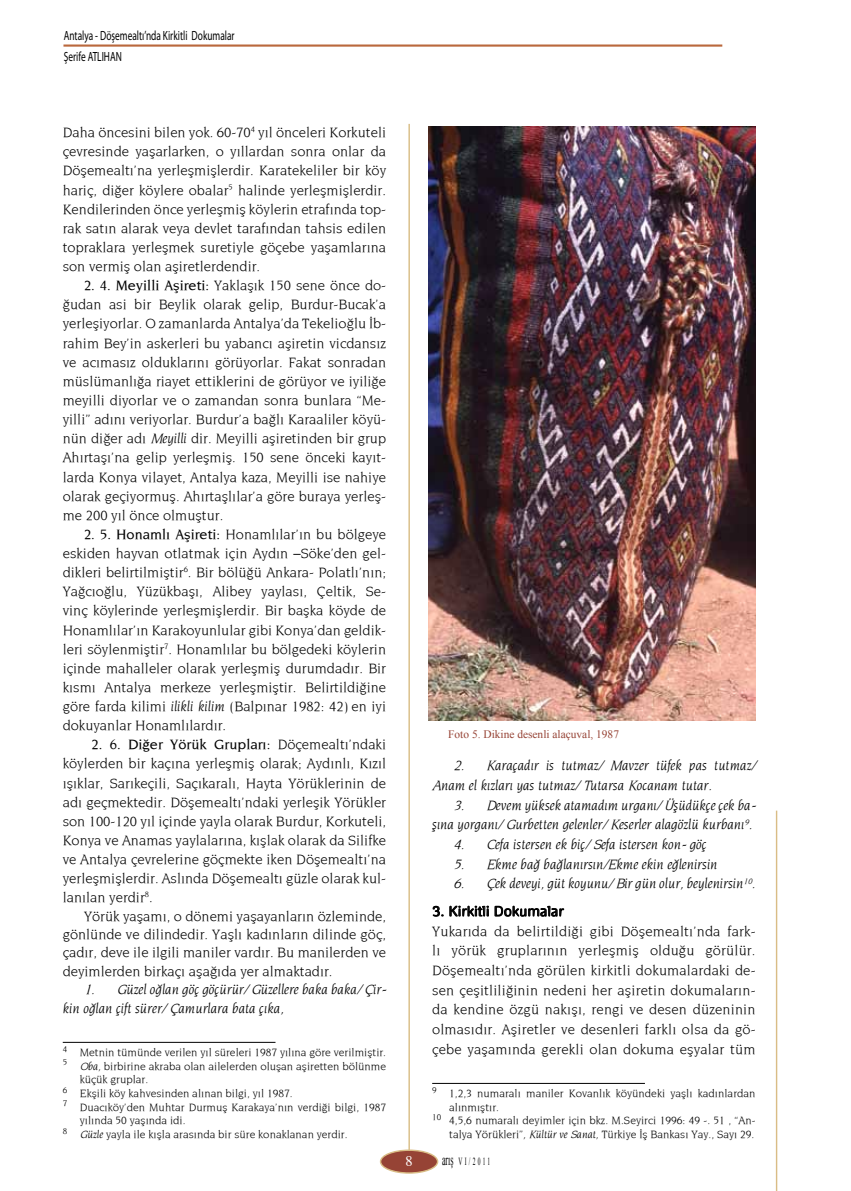
<style>
.page{position:relative;width:851px;height:1191px;background:#fff}
.page>*{position:absolute;margin:0;border:0;box-sizing:border-box;transform-origin:0 0}
.t1{font:14.55px/19px "Novarese";color:#000;text-align:justify}
.t2{font:italic 14.55px/19.6px "Novarese";color:#000}
.t3{font:14.55px "Times";color:#fff}
.t4{font:13.35px/20.9px "Myriad Pro";color:#000;scale:.7 1}
.t5{font:13.05px "Hel Con Solaris";color:#000;scale:1.25 1}
.t6{font:11.4px "Novarese";color:#000}
.t7{font:11.4px "Times New Roman";color:#964335}
.t8{font:10.95px "Times New Roman";letter-spacing:.4em;color:#000;scale:.51 1}
.s1{font-weight:500}
.s2{font-style:italic}
.s3{font-size:15.6px}
</style>
<div class="page">
<hr style="left:408px;top:124px;width:2px;height:1026px;background:#d9bd86">
<hr style="left:63px;top:44px;width:659px;height:3px;background:#ba683d">
<hr style="left:775px;top:810px;width:2px;height:381px;background:#d9bd86">
<div style="left:380px;top:1150px;width:57px;height:23px;background:#964335;border-radius:50%"></div>
<div style="left:380px;top:1149px;width:58px;height:24px;border:1px solid #d9bd86;border-radius:50%"></div>
<svg style="left:433px;top:906px;width:10px;height:10px"></svg>
<svg style="left:449px;top:905px;width:39px;height:12px"></svg>
<svg style="left:494px;top:905px;width:70px;height:12px"></svg>
<hr style="left:432px;top:1083px;width:212px;height:1px;background:#000">
<hr style="left:63px;top:1042px;width:212px;height:1px;background:#000">
<img style="left:428px;top:127px;width:327px;height:593px">
<p class="t4" style="left:64px;top:25px;width:245px">Antalya - Döşemealtı’nda Kirkitli Dokumalar<br>Şerife ATLIHAN</p>
<p class="t1" style="left:63px;top:122px;width:325px">Daha öncesini bilen yok. 60-70<sup>4</sup> yıl önceleri Korkuteli çevresinde yaşarlarken, o yıllardan sonra onlar da Döşemealtı’na yerleşmişlerdir. Karatekeliler bir köy hariç, diğer köylere obalar<sup>5</sup> halinde yerleşmişlerdir.<br>Kendilerinden önce yerleşmiş köylerin etrafında top&shy;rak satın alarak veya devlet tarafından tahsis edilen topraklara yerleşmek suretiyle göçebe yaşamlarına son vermiş olan aşiretlerdendir.</p>
<p class="t1" style="left:63px;top:275px;width:325px;text-indent:21px"><span class="s1">2. 4. Meyilli Aşireti:</span> Yaklaşık 150 sene önce do&shy;ğudan asi bir Beylik olarak gelip, Burdur-Bucak’a yerleşiyorlar. O zamanlarda Antalya’da Tekelioğlu İb&shy;rahim Bey’in askerleri bu yabancı aşiretin vicdansız ve acımasız olduklarını görüyorlar. Fakat sonradan müslümanlığa riayet ettiklerini de görüyor ve iyiliğe meyilli diyorlar ve o zamandan sonra bunlara “Me&shy;yilli” adını veriyorlar. Burdur’a bağlı Karaaliler köyü&shy;nün diğer adı <span class="s2">Meyilli</span> dir. Meyilli aşiretinden bir grup Ahırtaşı’na gelip yerleşmiş. 150 sene önceki kayıt&shy;larda Konya vilayet, Antalya kaza, Meyilli ise nahiye olarak geçiyormuş. Ahırtaşlılar’a göre buraya yerleş&shy;me 200 yıl önce olmuştur.</p>
<p class="t1" style="left:63px;top:524px;width:325px;text-indent:21px"><span class="s1">2. 5. Honamlı Aşireti:</span> Honamlılar’ın bu bölgeye eskiden hayvan otlatmak için Aydın –Söke’den gel&shy;dikleri belirtilmiştir<sup>6</sup>. Bir bölüğü Ankara- Polatlı’nın; Yağcıoğlu, Yüzükbaşı, Alibey yaylası, Çeltik, Se&shy;vinç köylerinde yerleşmişlerdir. Bir başka köyde de Honamlılar’ın Karakoyunlular gibi Konya’dan geldik&shy;leri söylenmiştir<sup>7</sup>. Honamlılar bu bölgedeki köylerin içinde mahalleler olarak yerleşmiş durumdadır. Bir kısmı Antalya merkeze yerleşmiştir. Belirtildiğine göre farda kilimi <span class="s2">ilikli kilim</span> (Balpınar 1982: 42) en iyi dokuyanlar Honamlılardır.</p>
<p class="t1" style="left:63px;top:734px;width:325px;text-indent:29px"><span class="s1">2. 6. Diğer Yörük Grupları:</span> Döçemealtı’ndaki köylerden bir kaçına yerleşmiş olarak; Aydınlı, Kızıl ışıklar, Sarıkeçili, Saçıkaralı, Hayta Yörüklerinin de adı geçmektedir. Döşemealtı’ndaki yerleşik Yörükler son 100-120 yıl içinde yayla olarak Burdur, Korkuteli, Konya ve Anamas yaylalarına, kışlak olarak da Silifke ve Antalya çevrelerine göçmekte iken Döşemealtı’na yerleşmişlerdir. Aslında Döşemealtı güzle olarak kul&shy;lanılan yerdir<sup>8</sup>.</p>
<p class="t1" style="left:63px;top:906px;width:325px;line-height:18.5px;text-indent:21px">Yörük yaşamı, o dönemi yaşayanların özleminde, gönlünde ve dilindedir. Yaşlı kadınların dilinde göç, çadır, deve ile ilgili maniler vardır. Bu manilerden ve deyimlerden birkaçı aşağıda yer almaktadır.</p>
<p class="t2" style="left:63px;top:979px;width:325px;line-height:18.5px;text-indent:21px">1. Güzel oğlan göç göçürür/ Güzellere baka baka/ Çir&shy;kin oğlan çift sürer/ Çamurlara bata çıka,</p>
<p class="t6" style="left:63px;top:1045px;width:325px"><sup>4</sup> Metnin tümünde verilen yıl süreleri 1987 yılına göre verilmiştir.</p>
<p class="t6" style="left:63px;top:1059px;width:325px"><sup>5</sup> <span class="s2">Oba,</span> birbirine akraba olan ailelerden oluşan aşiretten bölünme</p>
<p class="t6" style="left:80px;top:1073px;width:70px">küçük gruplar.</p>
<p class="t6" style="left:63px;top:1086px;width:231px"><sup>6</sup> Ekşili köy kahvesinden alınan bilgi, yıl 1987.</p>
<p class="t6" style="left:63px;top:1100px;width:325px"><sup>7</sup> Duacıköy’den Muhtar Durmuş Karakaya’nın verdiği bilgi, 1987</p>
<p class="t6" style="left:80px;top:1114px;width:107px">yılında 50 yaşında idi.</p>
<p class="t6" style="left:63px;top:1127px;width:286px"><sup>8</sup> <span class="s2">Güzle</span> yayla ile kışla arasında bir süre konaklanan yerdir.</p>
<p class="t7" style="left:448px;top:726px;width:172px">Foto 5. Dikine desenli alaçuval, 1987</p>
<p class="t2" style="left:432px;top:755px;width:325px;text-indent:21px">2. Karaçadır is tutmaz/ Mavzer tüfek pas tutmaz/<br>Anam el kızları yas tutmaz/ Tutarsa Kocanam tutar.</p>
<p class="t2" style="left:432px;top:794px;width:325px;text-align:right">3. Devem yüksek atamadım urganı/ Üşüdükçe çek ba&shy;şına yorganı/ Gurbetten gelenler/ Keserler alagözlü kurbanı<sup>9</sup>.</p>
<p class="t2" style="left:453px;top:834px;width:255px">4. Cefa istersen ek biç/ Sefa istersen kon- göç</p>
<p class="t2" style="left:453px;top:853px;width:265px">5. Ekme bağ bağlanırsın/Ekme ekin eğlenirsin</p>
<p class="t2" style="left:453px;top:873px;width:303px">6. Çek deveyi, güt koyunu/ Bir gün olur, beylenirsin<sup>10</sup>.</p>
<p class="t5" style="left:432px;top:903px;width:107px">3. Kirkitli Dokumalar</p>
<p class="t1" style="left:432px;top:920px;width:325px;line-height:19.6px">Yukarıda da belirtildiği gibi Döşemealtı’nda fark&shy;lı yörük gruplarının yerleşmiş olduğu görülür.<br>Döşemealtı’nda görülen kirkitli dokumalardaki de&shy;sen çeşitliliğinin nedeni her aşiretin dokumaların&shy;da kendine özgü nakışı, rengi ve desen düzeninin olmasıdır. Aşiretler ve desenleri farklı olsa da gö&shy;çebe yaşamında gerekli olan dokuma eşyalar tüm</p>
<p class="t6" style="left:432px;top:1086px;width:325px"><sup>9</sup> 1,2,3 numaralı maniler Kovanlık köyündeki yaşlı kadınlardan</p>
<p class="t6" style="left:449px;top:1100px;width:51px">alınmıştır.</p>
<p class="t6" style="left:432px;top:1114px;width:325px"><sup>10</sup> 4,5,6 numaralı deyimler için bkz. M.Seyirci 1996: 49 -. 51 , “An-</p>
<p class="t6" style="left:449px;top:1127px;width:307px">talya Yörükleri”<span class="s2">, Kültür ve Sanat,</span> Türkiye İş Bankası Yay., Sayı 29.</p>
<p class="t3" style="left:405px;top:1147px;width:9px">8</p>
<p class="t8" style="left:442px;top:1154px;width:96px"><span class="s3">arış</span> VI/2011</p>
</div>
